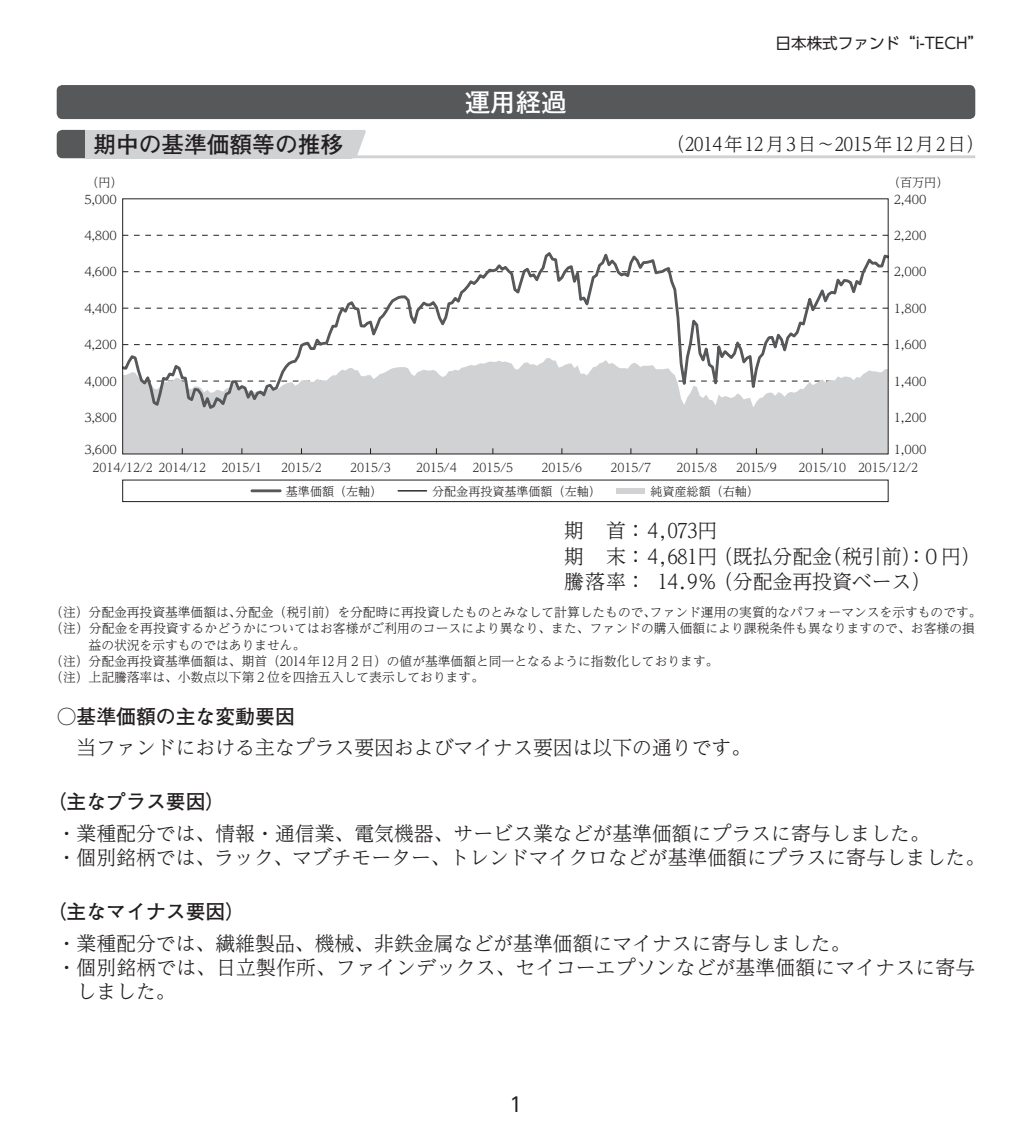
<style>
.page{position:relative;width:1032px;height:1134px;background:#fff}
.page>*{position:absolute;margin:0;border:0;box-sizing:border-box;transform-origin:0 0}
.t1{font:700 25.6px "Futo Go B101 Pro";color:#fff}
.t2{font:700 22.6px "Futo Go B101 Pro";color:#231f20}
.t3{font:300 19.8px/25.6px "UD Reimin Pro";color:#231f20}
.t4{font:700 19.8px "Futo Go B101 Pro";color:#231f20}
.t5{font:19.8px "UD Shin Go Pro";color:#231f20}
.t6{font:300 18.4px "UD Reimin Pro";color:#231f20}
.t7{font:15.6px "UD Shin Go Pro";color:#231f20}
.t8{font:300 12.8px "UD Reimin Pro";color:#231f20}
.t9{font:300 12px "UD Reimin Pro";color:#231f20}
.t10{font:300 12px "UD Reimin Pro";color:#231f20;scale:.95 1}
</style>
<div class="page">
<div style="left:57px;top:85px;width:918px;height:34px;background:#57585a;border-radius:6px"></div>
<hr style="left:85px;top:155px;width:890px;height:3px;background:#d1d2d4">
<svg style="left:57px;top:130px;width:28px;height:28px"></svg>
<div style="left:85px;top:130px;width:266px;height:28px;background:#d1d2d4"></div>
<svg style="left:351px;top:130px;width:15px;height:26px"></svg>
<div style="left:616px;top:488px;width:29px;height:6px;background:#d1d2d4"></div>
<hr style="left:252px;top:489px;width:28px;height:3px;background:#57585a">
<svg style="left:398px;top:490px;width:28px;height:1px"></svg>
<div style="left:122px;top:480px;width:766px;height:22px;border:1px solid #231f20"></div>
<svg style="left:124px;top:235px;width:762px;height:1px"></svg>
<div style="left:124px;top:415px;width:762px;height:37px;background:#d1d2d4"></div>
<svg style="left:124px;top:252px;width:762px;height:163px"></svg>
<p class="t1" style="left:465px;top:82px;width:104px">運用経過</p>
<p class="t7" style="left:775px;top:31px;width:209px">日本株式ファンド“i-TECH”</p>
<p class="t2" style="left:94px;top:126px;width:251px">期中の基準価額等の推移</p>
<p class="t6" style="left:666px;top:129px;width:319px">（2014年 12月 3日～2015年 12月 2日）</p>
<p class="t9" style="left:87px;top:172px;width:38px">（円）</p>
<p class="t9" style="left:888px;top:172px;width:62px">（百万円）</p>
<p class="t9" style="left:84px;top:189px;width:34px">5,000</p>
<p class="t9" style="left:894px;top:189px;width:34px">2,400</p>
<p class="t9" style="left:84px;top:226px;width:34px">4,800</p>
<p class="t9" style="left:894px;top:226px;width:34px">2,200</p>
<p class="t9" style="left:84px;top:262px;width:34px">4,600</p>
<p class="t9" style="left:894px;top:262px;width:34px">2,000</p>
<p class="t9" style="left:84px;top:299px;width:34px">4,400</p>
<p class="t9" style="left:894px;top:299px;width:34px">1,800</p>
<p class="t9" style="left:84px;top:335px;width:34px">4,200</p>
<p class="t9" style="left:894px;top:335px;width:34px">1,600</p>
<p class="t9" style="left:84px;top:371px;width:34px">4,000</p>
<p class="t9" style="left:894px;top:371px;width:34px">1,400</p>
<p class="t9" style="left:84px;top:408px;width:34px">3,800</p>
<p class="t9" style="left:894px;top:408px;width:34px">1,200</p>
<p class="t9" style="left:84px;top:440px;width:34px">3,600</p>
<p class="t9" style="left:894px;top:440px;width:34px">1,000</p>
<p class="t10" style="left:93px;top:458px;width:121px">2014/12/2 2014/12</p>
<p class="t10" style="left:222px;top:458px;width:44px">2015/1</p>
<p class="t10" style="left:281px;top:458px;width:44px">2015/2</p>
<p class="t10" style="left:350px;top:458px;width:44px">2015/3</p>
<p class="t10" style="left:416px;top:458px;width:44px">2015/4</p>
<p class="t10" style="left:472px;top:458px;width:44px">2015/5</p>
<p class="t10" style="left:541px;top:458px;width:44px">2015/6</p>
<p class="t10" style="left:610px;top:458px;width:44px">2015/7</p>
<p class="t10" style="left:676px;top:458px;width:44px">2015/8</p>
<p class="t10" style="left:736px;top:458px;width:44px">2015/9</p>
<p class="t10" style="left:798px;top:458px;width:128px">2015/10 2015/12/2</p>
<p class="t9" style="left:286px;top:481px;width:98px">基準価額（左軸）</p>
<p class="t9" style="left:432px;top:481px;width:170px">分配金再投資基準価額（左軸）</p>
<p class="t9" style="left:650px;top:481px;width:110px">純資産総額（右軸）</p>
<p class="t3" style="left:564px;top:517px;width:418px">期 首：4,073円<br>期 末：4,681円（既払分配金（税引前）：0円）騰落率： 14.9％（分配金再投資ベース）</p>
<p class="t8" style="left:50px;top:602px;width:933px">（注）分配金再投資基準価額は、分配金（税引前）を分配時に再投資したものとみなして計算したもので、ファンド運用の実質的なパフォーマンスを示すものです。</p>
<p class="t8" style="left:50px;top:618px;width:926px">（注）分配金を再投資するかどうかについてはお客様がご利用のコースにより異なり、また、ファンドの購入価額により課税条件も異なりますので、お客様の損</p>
<p class="t8" style="left:89px;top:634px;width:218px">益の状況を示すものではありません。</p>
<p class="t8" style="left:50px;top:651px;width:670px">（注）分配金再投資基準価額は、期首（2014年 12月2日）の値が基準価額と同一となるように指数化しております。</p>
<p class="t8" style="left:50px;top:667px;width:435px">（注）上記騰落率は、小数点以下第2位を四捨五入して表示しております。</p>
<p class="t4" style="left:57px;top:700px;width:240px">○基準価額の主な変動要因</p>
<p class="t3" style="left:77px;top:734px;width:676px">当ファンドにおける主なプラス要因およびマイナス要因は以下の通りです。</p>
<p class="t4" style="left:47px;top:786px;width:180px">（主なプラス要因）</p>
<p class="t3" style="left:57px;top:820px;width:930px;line-height:24.4px">・業種配分では、情報・通信業、電気機器、サービス業などが基準価額にプラスに寄与しました。<br>・個別銘柄では、ラック、マブチモーター、トレンドマイクロなどが基準価額にプラスに寄与しました。</p>
<p class="t4" style="left:47px;top:896px;width:200px">（主なマイナス要因）</p>
<p class="t3" style="left:57px;top:929px;width:795px">・業種配分では、繊維製品、機械、非鉄金属などが基準価額にマイナスに寄与しました。</p>
<p class="t3" style="left:57px;top:954px;width:920px">・個別銘柄では、日立製作所、ファインデックス、セイコーエプソンなどが基準価額にマイナスに寄与</p>
<p class="t3" style="left:77px;top:978px;width:101px">しました。</p>
<p class="t5" style="left:509px;top:1088px;width:15px">1</p>
</div>
